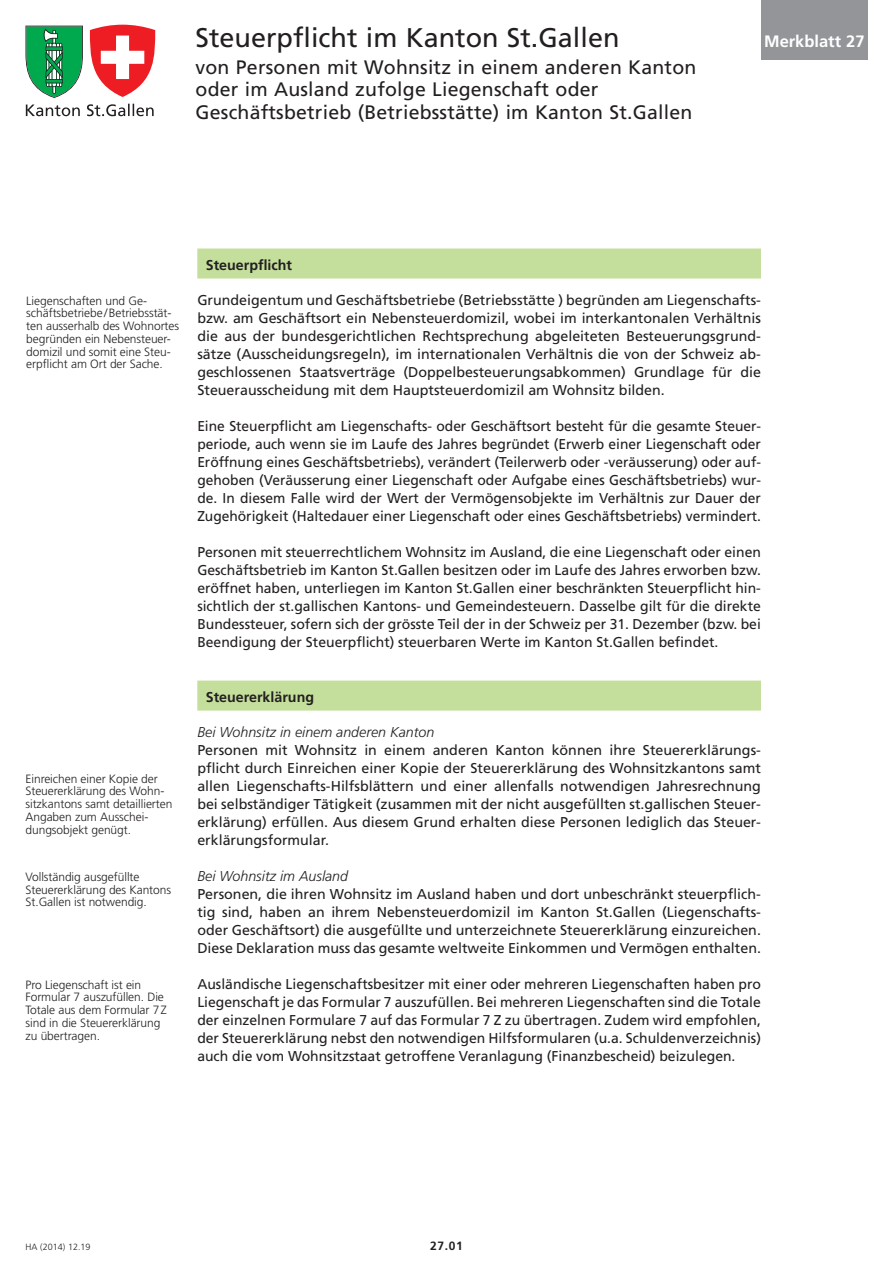
<style>
.page{position:relative;width:893px;height:1263px;background:#fff}
.page>*{position:absolute;margin:0;border:0;box-sizing:border-box;transform-origin:0 0}
.t1{font:27px "Frutiger LT Std";color:#231f20}
.t2{font:19.5px "Frutiger LT Std";letter-spacing:.01em;color:#231f20}
.t3{font:700 16.5px "Frutiger LT Std";color:#fff}
.Grundschrift{font:14.25px/18px "Frutiger LT Std";color:#231f20;text-align:justify}
.Zwischentitel_kursiv{font:italic 300 14.25px "Frutiger LT Std";color:#231f20}
.Balkentitel{font:700 14.25px "Frutiger LT Std";color:#231f20}
.Marginaltext{font:300 12px/12.8px "Frutiger LT Std";letter-spacing:-.005em;color:#231f20}
.t4{font:700 12px "Frutiger LT Std";color:#231f20}
.t5{font:300 9px "Frutiger LT Std";color:#231f20}
</style>
<div class="page">
<div style="left:761px;top:0;width:106px;height:60px;background:#939598"></div>
<div style="left:197px;top:249px;width:564px;height:30px;background:#c4df9b"></div>
<div style="left:197px;top:681px;width:564px;height:30px;background:#c4df9b"></div>
<svg style="left:26px;top:26px;width:57px;height:72px"></svg>
<svg style="left:90px;top:25px;width:65px;height:72px"></svg>
<svg style="left:26px;top:104px;width:128px;height:12px"></svg>
<p class="t1" style="left:196px;top:22px;width:425px">Steuerpflicht im Kanton St.Gallen</p>
<p class="t2" style="left:196px;top:55px;width:502px">von Personen mit Wohnsitz in einem anderen Kanton</p>
<p class="t2" style="left:196px;top:78px;width:404px">oder im Ausland zufolge Liegenschaft oder</p>
<p class="t2" style="left:196px;top:100px;width:498px">Geschäftsbetrieb (Betriebsstätte) im Kanton St.Gallen</p>
<p class="t3" style="left:764px;top:31px;width:102px">Merkblatt 27</p>
<p class="Marginaltext" style="left:26px;top:294px;width:154px">Liegenschaften und Ge&shy;schäftsbetriebe/Betriebsstät&shy;ten ausserhalb des Wohnortes begründen ein Nebensteuer&shy;domizil und somit eine Steu&shy;erpflicht am Ort der Sache.</p>
<p class="Marginaltext" style="left:26px;top:772px;width:148px">Einreichen einer Kopie der<br>Steuererklärung des Wohn&shy;sitzkantons samt detaillierten<br>Angaben zum Ausschei&shy;dungsobjekt genügt.</p>
<p class="Marginaltext" style="left:26px;top:870px;width:147px">Vollständig ausgefüllte<br>Steuererklärung des Kantons<br>St.Gallen ist notwendig.</p>
<p class="Marginaltext" style="left:26px;top:978px;width:143px">Pro Liegenschaft ist ein<br>Formular 7 auszufüllen. Die<br>Totale aus dem Formular 7Z sind in die Steuererklärung zu übertragen.</p>
<p class="Balkentitel" style="left:206px;top:257px;width:88px">Steuerpflicht</p>
<p class="Grundschrift" style="left:197px;top:291px;width:565px">Grundeigentum und Geschäftsbetriebe (Betriebsstätte ) begründen am Liegenschafts&shy;bzw. am Geschäftsort ein Nebensteuerdomizil, wobei im interkantonalen Verhältnis die aus der bundesgerichtlichen Rechtsprechung abgeleiteten Besteuerungsgrund&shy;sätze (Ausscheidungsregeln), im internationalen Verhältnis die von der Schweiz ab&shy;geschlossenen Staatsverträge (Doppelbesteuerungsabkommen) Grundlage für die Steuerausscheidung mit dem Hauptsteuerdomizil am Wohnsitz bilden.</p>
<p class="Grundschrift" style="left:197px;top:417px;width:565px">Eine Steuerpflicht am Liegenschafts- oder Geschäftsort besteht für die gesamte Steuer&shy;periode, auch wenn sie im Laufe des Jahres begründet (Erwerb einer Liegenschaft oder Eröffnung eines Geschäftsbetriebs), verändert (Teilerwerb oder -veräusserung) oder auf&shy;gehoben (Veräusserung einer Liegenschaft oder Aufgabe eines Geschäftsbetriebs) wur&shy;de. In diesem Falle wird der Wert der Vermögensobjekte im Verhältnis zur Dauer der Zugehörigkeit (Haltedauer einer Liegenschaft oder eines Geschäftsbetriebs) vermindert.</p>
<p class="Grundschrift" style="left:197px;top:543px;width:565px">Personen mit steuerrechtlichem Wohnsitz im Ausland, die eine Liegenschaft oder einen Geschäftsbetrieb im Kanton St.Gallen besitzen oder im Laufe des Jahres erworben bzw. eröffnet haben, unterliegen im Kanton St.Gallen einer beschränkten Steuerpflicht hin&shy;sichtlich der st.gallischen Kantons- und Gemeindesteuern. Dasselbe gilt für die direkte Bundessteuer, sofern sich der grösste Teil der in der Schweiz per 31. Dezember (bzw. bei Beendigung der Steuerpflicht) steuerbaren Werte im Kanton St.Gallen befindet.</p>
<p class="Balkentitel" style="left:206px;top:689px;width:110px">Steuererklärung</p>
<p class="Zwischentitel_kursiv" style="left:197px;top:724px;width:239px">Bei Wohnsitz in einem anderen Kanton</p>
<p class="Grundschrift" style="left:197px;top:741px;width:565px">Personen mit Wohnsitz in einem anderen Kanton können ihre Steuererklärungs&shy;pflicht durch Einreichen einer Kopie der Steuererklärung des Wohnsitzkantons samt allen Liegenschafts-Hilfsblättern und einer allenfalls notwendigen Jahresrechnung bei selbständiger Tätigkeit (zusammen mit der nicht ausgefüllten st.gallischen Steuer&shy;erklärung) erfüllen. Aus diesem Grund erhalten diese Personen lediglich das Steuer&shy;erklärungsformular.</p>
<p class="Zwischentitel_kursiv" style="left:197px;top:868px;width:152px">Bei Wohnsitz im Ausland</p>
<p class="Grundschrift" style="left:197px;top:885px;width:565px">Personen, die ihren Wohnsitz im Ausland haben und dort unbeschränkt steuerpflich&shy;tig sind, haben an ihrem Nebensteuerdomizil im Kanton St.Gallen (Liegenschafts&shy;oder Geschäftsort) die ausgefüllte und unterzeichnete Steuererklärung einzureichen.<br>Diese Deklaration muss das gesamte weltweite Einkommen und Vermögen enthalten.</p>
<p class="Grundschrift" style="left:197px;top:975px;width:565px">Ausländische Liegenschaftsbesitzer mit einer oder mehreren Liegenschaften haben pro Liegenschaft je das Formular 7 auszufüllen. Bei mehreren Liegenschaften sind die Totale der einzelnen Formulare 7 auf das Formular 7 Z zu übertragen. Zudem wird empfohlen, der Steuererklärung nebst den notwendigen Hilfsformularen (u.a. Schuldenverzeichnis) auch die vom Wohnsitzstaat getroffene Veranlagung (Finanzbescheid) beizulegen.</p>
<p class="t5" style="left:26px;top:1242px;width:67px">HA (2014) 12.19</p>
<p class="t4" style="left:430px;top:1239px;width:34px">27.01</p>
</div>
